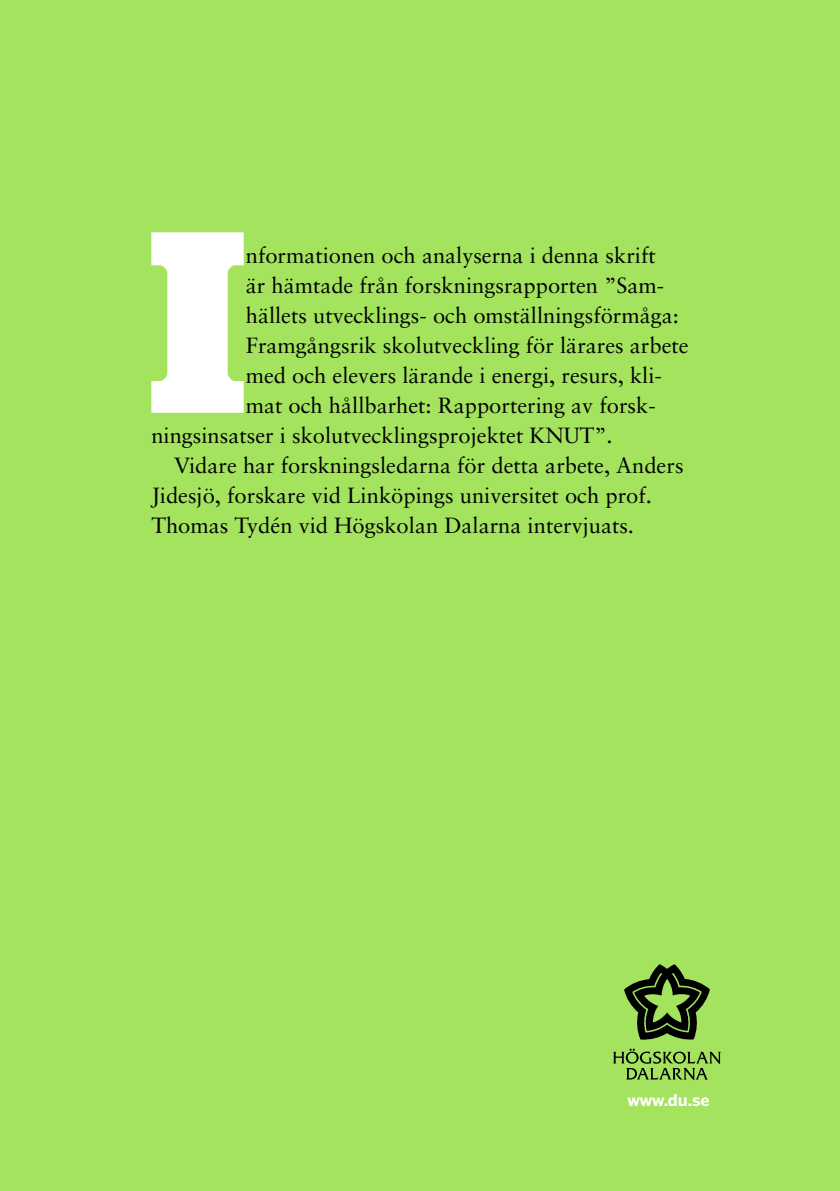
<style>
.page{position:relative;width:840px;height:1191px;background:#fff}
.page>*{position:absolute;margin:0;border:0;box-sizing:border-box;transform-origin:0 0}
.t1{font:700 257.8px "Stag";color:#fff}
.t2{font:22px "Sabon Roman Os F";color:#000}
.t3{font:700 16px "Benton Sans";color:#fff}
</style>
<div class="page">
<div style="left:0;top:0;width:839px;height:1191px;background:#a3e35e"></div>
<svg style="left:613px;top:1048px;width:107px;height:32px"></svg>
<svg style="left:624px;top:964px;width:85px;height:76px"></svg>
<p class="t1" style="left:149px;top:172px;width:98px">I</p>
<p class="t2" style="left:246px;top:242px;width:411px">nformationen och analyserna i denna skrift</p>
<p class="t2" style="left:246px;top:272px;width:420px">är hämtade från forskningsrapporten ”Sam-</p>
<p class="t2" style="left:246px;top:302px;width:434px">hällets utvecklings- och omställningsförmåga:</p>
<p class="t2" style="left:246px;top:332px;width:444px">Framgångsrik skolutveckling för lärares arbete</p>
<p class="t2" style="left:246px;top:362px;width:417px">med och elevers lärande i energi, resurs, kli-</p>
<p class="t2" style="left:246px;top:392px;width:411px">mat och hållbarhet: Rapportering av forsk-</p>
<p class="t2" style="left:151px;top:422px;width:462px">ningsinsatser i skolutvecklingsprojektet KNUT”.</p>
<p class="t2" style="left:174px;top:452px;width:510px">Vidare har forskningsledarna för detta arbete, Anders</p>
<p class="t2" style="left:151px;top:482px;width:502px">Jidesjö, forskare vid Linköpings universitet och prof.</p>
<p class="t2" style="left:151px;top:512px;width:484px">Thomas Tydén vid Högskolan Dalarna intervjuats.</p>
<p class="t3" style="left:627px;top:1090px;width:84px">www.du.se</p>
</div>
